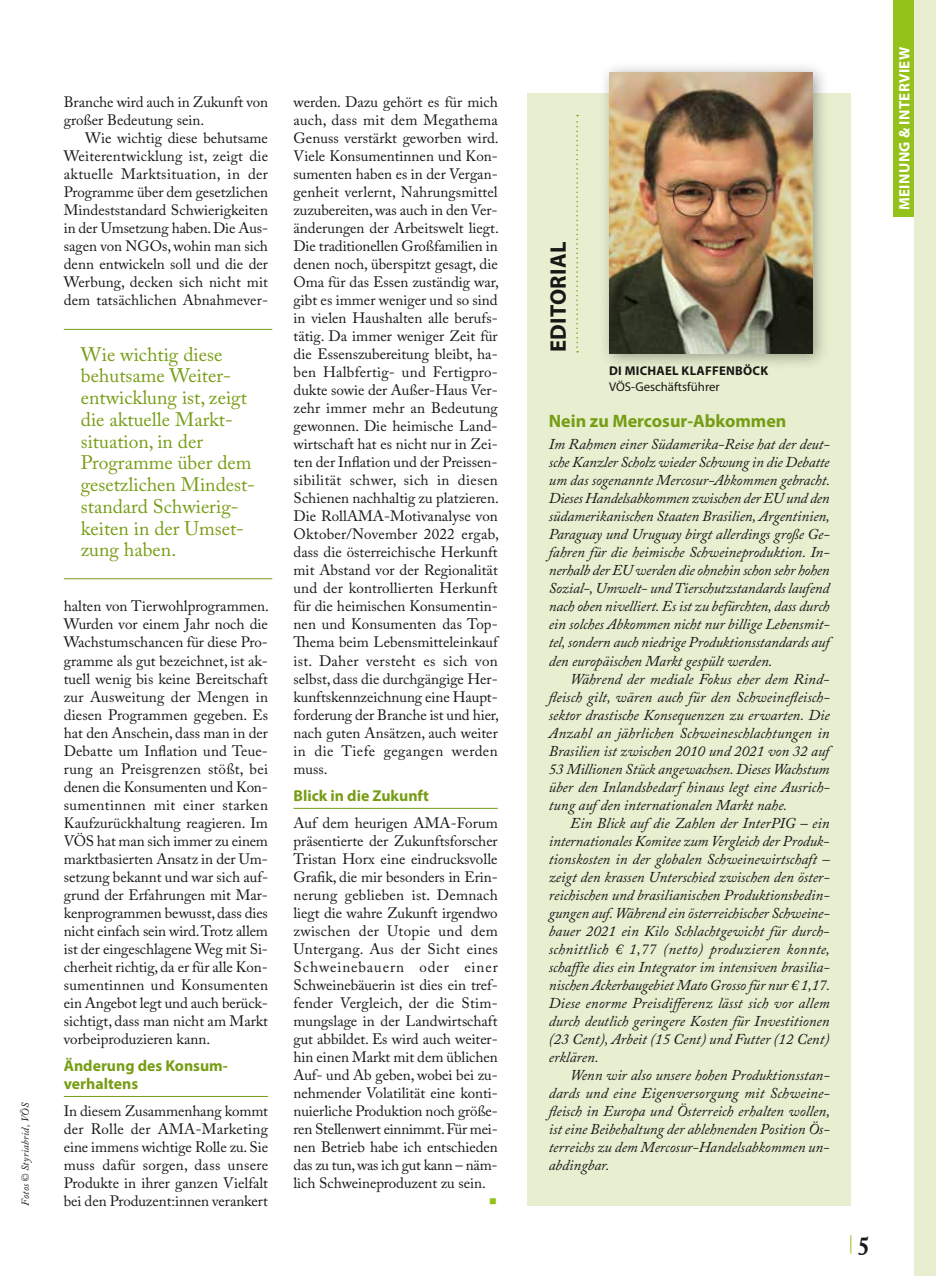
<style>
.page{position:relative;width:936px;height:1276px;background:#fff}
.page>*{position:absolute;margin:0;border:0;box-sizing:border-box;transform-origin:0 0}
.t1{font:700 22.5px "Myriad Pro";letter-spacing:.015em;color:#181716}
.t2{font:19.5px/21.8px "Adobe Caslon Pro";color:#779d15}
.t3{font:700 18px "Myriad Pro";color:#779d15}
.t4{font:18px "Adobe Caslon Pro";color:#94c11a}
.t5{font:700 15.75px/18px "Myriad Pro";color:#779d15}
.t6{font:15px/18px "Adobe Caslon Pro";color:#181716;text-align:justify}
.t7{font:italic 15px/18px "Adobe Caslon Pro";color:#181716;text-align:justify}
.t8{font:700 15px "Myriad Pro";letter-spacing:.03em;color:#fff}
.t9{font:700 12.75px "Myriad Pro";letter-spacing:.02em;color:#181716}
.t10{font:12.75px "Myriad Pro";color:#181716}
.t11{font:italic 10.5px "Adobe Caslon Pro";letter-spacing:.01em;color:#181716}
.s1{font-weight:700;font-size:27px;color:#181716}
</style>
<div class="page">
<div style="left:893px;top:0;width:42px;height:217px;background:#94c11a"></div>
<div style="left:914px;top:0;width:21px;height:1276px;background:#e7efd0"></div>
<hr style="left:64px;top:1096px;width:204px;height:1px;background:#779d15">
<hr style="left:293px;top:808px;width:204px;height:1px;background:#779d15">
<div style="left:527px;top:94px;width:323px;height:1111px;background:#e7efd0"></div>
<svg style="left:576px;top:115px;width:2px;height:237px"></svg>
<div style="left:598px;top:60px;width:232px;height:311px;background:#181716;opacity:.4"></div>
<img style="left:609px;top:72px;width:203px;height:281px">
<hr style="left:64px;top:578px;width:208px;height:1px;background:#779d15">
<hr style="left:64px;top:329px;width:208px;height:1px;background:#779d15">
<p class="t11" style="left:19px;top:1205px;width:104px;rotate:-90deg">Fotos © Styriabrid, VÖS</p>
<p class="t6" style="left:64px;top:93px;width:206px">Branche wird auch in Zukunft von großer Bedeutung sein.</p>
<p class="t6" style="left:64px;top:129px;width:206px;text-indent:21px">Wie wichtig diese behutsame Weiterentwicklung ist, zeigt die aktuelle Marktsituation, in der Programme über dem gesetzlichen Mindeststandard Schwierigkeiten in der Umsetzung haben. Die Aus&shy;sagen von NGOs, wohin man sich denn entwickeln soll und die der Werbung, decken sich nicht mit dem tatsächlichen Abnahmever-</p>
<h2 class="t2" style="left:81px;top:343px;width:143px">Wie wichtig diese</h2>
<h2 class="t2" style="left:81px;top:365px;width:176px">behutsame Weiter&shy;entwicklung ist, zeigt die aktuelle Markt&shy;situation, in der<br>Programme über dem gesetzlichen Mindest&shy;standard Schwierig&shy;keiten in der Umset&shy;zung haben.</h2>
<p class="t6" style="left:64px;top:597px;width:207px">halten von Tierwohlprogrammen.<br>Wurden vor einem Jahr noch die Wachstumschancen für diese Pro&shy;gramme als gut bezeichnet, ist ak&shy;tuell wenig bis keine Bereitschaft zur Ausweitung der Mengen in diesen Programmen gegeben. Es hat den Anschein, dass man in der Debatte um Inflation und Teue&shy;rung an Preisgrenzen stößt, bei denen die Konsumenten und Kon&shy;sumentinnen mit einer starken Kaufzurückhaltung reagieren. Im VÖS hat man sich immer zu einem marktbasierten Ansatz in der Um&shy;setzung bekannt und war sich auf&shy;grund der Erfahrungen mit Mar&shy;kenprogrammen bewusst, dass dies nicht einfach sein wird. Trotz allem ist der eingeschlagene Weg mit Si&shy;cherheit richtig, da er für alle Kon&shy;sumentinnen und Konsumenten ein Angebot legt und auch berück&shy;sichtigt, dass man nicht am Markt vorbeiproduzieren kann.</p>
<p class="t5" style="left:64px;top:1056px;width:166px">Änderung des Konsum&shy;verhaltens</p>
<p class="t6" style="left:64px;top:1101px;width:206px">In diesem Zusammenhang kommt der Rolle der AMA-Marketing eine immens wichtige Rolle zu. Sie muss dafür sorgen, dass unsere Produkte in ihrer ganzen Vielfalt bei den Produzent:innen verankert</p>
<p class="t6" style="left:293px;top:93px;width:207px">werden. Dazu gehört es für mich auch, dass mit dem Megathema Genuss verstärkt geworben wird.<br>Viele Konsumentinnen und Kon&shy;sumenten haben es in der Vergan&shy;genheit verlernt, Nahrungsmittel zuzubereiten, was auch in den Ver&shy;änderungen der Arbeitswelt liegt.<br>Die traditionellen Großfamilien in denen noch, überspitzt gesagt, die Oma für das Essen zuständig war, gibt es immer weniger und so sind in vielen Haushalten alle berufs&shy;tätig. Da immer weniger Zeit für die Essenszubereitung bleibt, ha&shy;ben Halbfertig- und Fertigpro&shy;dukte sowie der Außer-Haus Ver&shy;zehr immer mehr an Bedeutung gewonnen. Die heimische Land&shy;wirtschaft hat es nicht nur in Zei&shy;ten der Inflation und der Preissen&shy;sibilität schwer, sich in diesen Schienen nachhaltig zu platzieren.<br>Die RollAMA-Motivanalyse von Oktober/November 2022 ergab, dass die österreichische Herkunft mit Abstand vor der Regionalität und der kontrollierten Herkunft für die heimischen Konsumentin&shy;nen und Konsumenten das Top-Thema beim Lebensmitteleinkauf ist. Daher versteht es sich von selbst, dass die durchgängige Her&shy;kunftskennzeichnung eine Haupt&shy;forderung der Branche ist und hier, nach guten Ansätzen, auch weiter in die Tiefe gegangen werden muss.</p>
<p class="t5" style="left:293px;top:786px;width:137px">Blick in die Zukunft</p>
<p class="t6" style="left:293px;top:813px;width:206px">Auf dem heurigen AMA-Forum präsentierte der Zukunftsforscher Tristan Horx eine eindrucksvolle Grafik, die mir besonders in Erin&shy;nerung geblieben ist. Demnach liegt die wahre Zukunft irgendwo zwischen der Utopie und dem Untergang. Aus der Sicht eines Schweinebauern oder einer Schweinebäuerin ist dies ein tref&shy;fender Vergleich, der die Stim&shy;mungslage in der Landwirtschaft gut abbildet. Es wird auch weiter&shy;hin einen Markt mit dem üblichen Auf- und Ab geben, wobei bei zu&shy;nehmender Volatilität eine konti&shy;nuierliche Produktion noch größe&shy;ren Stellenwert einnimmt. Für mei&shy;nen Betrieb habe ich entschieden das zu tun, was ich gut kann – näm&shy;lich Schweineproduzent zu sein.</p>
<h1 class="t1" style="left:545px;top:352px;width:112px;rotate:-90deg">EDITORIAL</h1>
<p class="t9" style="left:609px;top:364px;width:161px">DI MICHAEL KLAFFENBÖCK</p>
<p class="t10" style="left:609px;top:379px;width:112px">VÖS-Geschäftsführer</p>
<p class="t3" style="left:549px;top:411px;width:239px">Nein zu Mercosur-Abkommen</p>
<p class="t7" style="left:549px;top:435px;width:283px">Im Rahmen einer Südamerika-Reise hat der deut&shy;sche Kanzler Scholz wieder Schwung in die Debatte um das sogenannte Mercosur-Abkommen gebracht.<br>Dieses Handelsabkommen zwischen der EU und den südamerikanischen Staaten Brasilien, Argentinien, Paraguay und Uruguay birgt allerdings große Ge&shy;fahren für die heimische Schweineproduktion. In&shy;nerhalb der EU werden die ohnehin schon sehr hohen Sozial-, Umwelt- und Tierschutzstandards laufend nach oben nivelliert. Es ist zu befürchten, dass durch ein solches Abkommen nicht nur billige Lebensmit&shy;tel, sondern auch niedrige Produktionsstandards auf den europäischen Markt gespült werden.</p>
<p class="t7" style="left:549px;top:669px;width:282px;text-indent:21px">Während der mediale Fokus eher dem Rind&shy;fleisch gilt, wären auch für den Schweinefleisch&shy;sektor drastische Konsequenzen zu erwarten. Die Anzahl an jährlichen Schweineschlachtungen in Brasilien ist zwischen 2010 und 2021 von 32 auf 53 Millionen Stück angewachsen. Dieses Wachstum über den Inlandsbedarf hinaus legt eine Ausrich&shy;tung auf den internationalen Markt nahe.</p>
<p class="t7" style="left:549px;top:813px;width:283px;text-indent:21px">Ein Blick auf die Zahlen der InterPIG – ein internationales Komitee zum Vergleich der Produk&shy;tionskosten in der globalen Schweinewirtschaft – zeigt den krassen Unterschied zwischen den öster&shy;reichischen und brasilianischen Produktionsbedin&shy;gungen auf. Während ein österreichischer Schweine&shy;bauer 2021 ein Kilo Schlachtgewicht für durch&shy;schnittlich € 1,77 (netto) produzieren konnte, schaffte dies ein Integrator im intensiven brasilia&shy;nischen Ackerbaugebiet Mato Grosso für nur € 1,17.<br>Diese enorme Preisdifferenz lässt sich vor allem durch deutlich geringere Kosten für Investitionen (23 Cent), Arbeit (15 Cent) und Futter (12 Cent) erklären.</p>
<p class="t7" style="left:549px;top:1065px;width:283px;text-indent:21px">Wenn wir also unsere hohen Produktionsstan&shy;dards und eine Eigenversorgung mit Schweine&shy;fleisch in Europa und Österreich erhalten wollen, ist eine Beibehaltung der ablehnenden Position Ös&shy;terreichs zu dem Mercosur-Handelsabkommen un&shy;abdingbar.</p>
<p class="t4" style="left:847px;top:1232px;width:23px">| <span class="s1">5</span></p>
<p class="t8" style="left:895px;top:210px;width:165px;rotate:-90deg">MEINUNG &amp; INTERVIEW</p>
</div>
